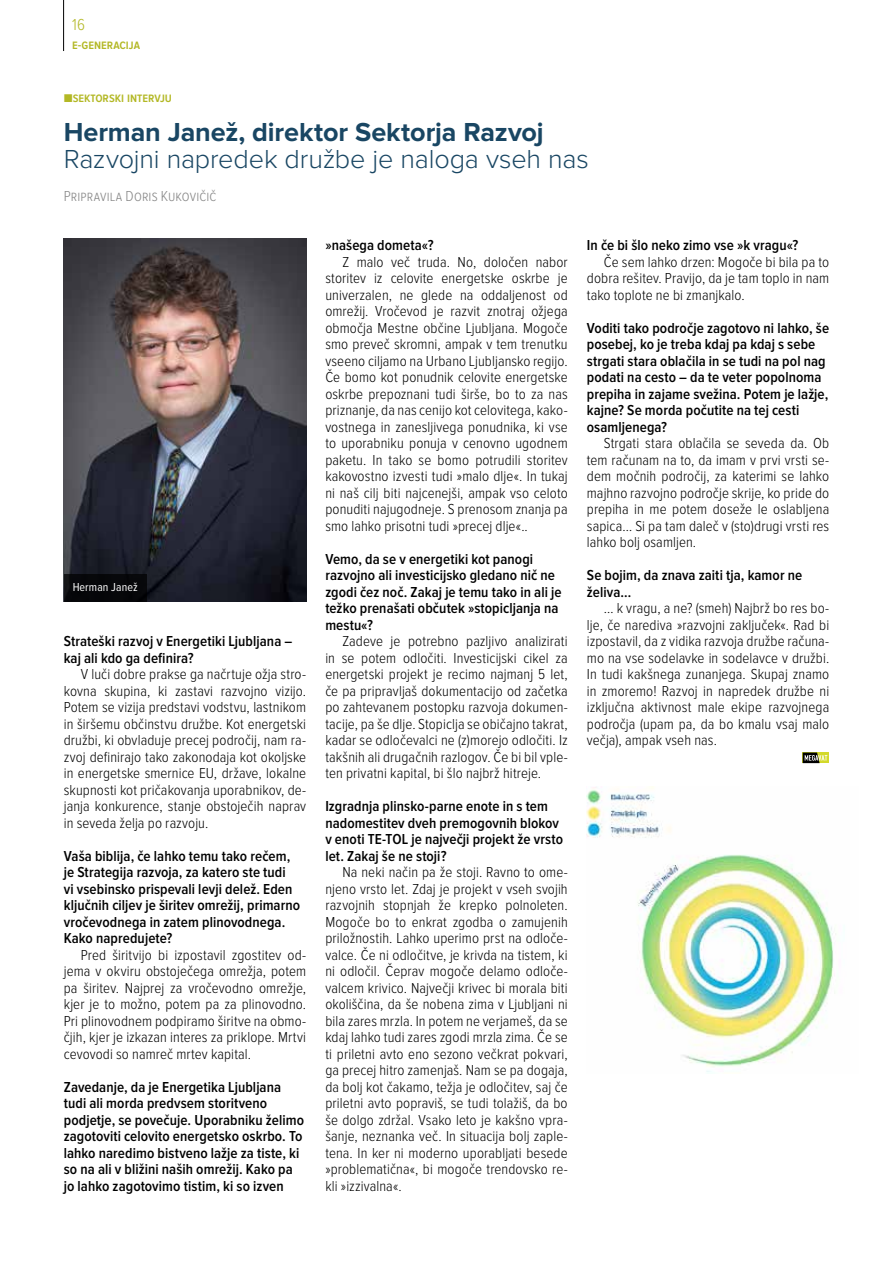
<style>
.page{position:relative;width:893px;height:1263px;background:#fff}
.page>*{position:absolute;margin:0;border:0;box-sizing:border-box;transform-origin:0 0}
.t1{font:300 27px "Proxima Nova";letter-spacing:-.005em;color:#194663}
.t2{font:700 27px "Proxima Nova";letter-spacing:-.005em;color:#194663}
.t3{font:300 16.5px "Proxima Nova Cond";color:#b3b825}
.t4{font:300 15px/16.5px "Proxima Nova Cond";letter-spacing:.005em;color:#000;text-align:justify}
.t5{font:600 15px/16.5px "Proxima Nova Cond";letter-spacing:.005em;color:#000}
.t6{font:300 15px "Proxima Nova Cond";letter-spacing:.01em;color:#878787}
.t7{font:600 13.5px "Proxima Nova Cond";color:#b3b825}
.t8{font:12px "Proxima Nova Cond";letter-spacing:.015em;color:#fff}
</style>
<div class="page">
<hr style="left:63px;top:0;width:1px;height:51px;background:#000">
<div style="left:803px;top:752px;width:26px;height:11px;background:#d3d92b"></div>
<svg style="left:803px;top:752px;width:24px;height:11px"></svg>
<img style="left:64px;top:238px;width:242px;height:364px">
<div style="left:64px;top:574px;width:82px;height:28px;background:#06070a"></div>
<img style="left:587px;top:787px;width:249px;height:285px">
<p class="t3" style="left:72px;top:17px;width:14px">16</p>
<p class="t7" style="left:72px;top:38px;width:69px">e-generacija</p>
<p class="t7" style="left:64px;top:91px;width:110px">■sektorski intervju</p>
<h1 class="t2" style="left:64px;top:119px;width:481px">Herman Janež, direktor Sektorja Razvoj</h1>
<h1 class="t1" style="left:64px;top:146px;width:526px">Razvojni napredek družbe je naloga vseh nas</h1>
<p class="t6" style="left:64px;top:189px;width:154px">Pripravila Doris Kukovičič</p>
<p class="t8" style="left:72px;top:582px;width:67px">Herman Janež</p>
<p class="t5" style="left:64px;top:633px;width:230px">Strateški razvoj v Energetiki Ljubljana – kaj ali kdo ga definira?</p>
<p class="t4" style="left:64px;top:666px;width:244px;text-indent:17px">V luči dobre prakse ga načrtuje ožja stro&shy;kovna skupina, ki zastavi razvojno vizijo.<br>Potem se vizija predstavi vodstvu, lastnikom in širšemu občinstvu družbe. Kot energetski družbi, ki obvladuje precej področij, nam ra&shy;zvoj definirajo tako zakonodaja kot okoljske in energetske smernice EU, države, lokalne skupnosti kot pričakovanja uporabnikov, de&shy;janja konkurence, stanje obstoječih naprav in seveda želja po razvoju.</p>
<p class="t5" style="left:64px;top:848px;width:238px">Vaša biblija, če lahko temu tako rečem, je Strategija razvoja, za katero ste tudi<br>vi vsebinsko prispevali levji delež. Eden ključnih ciljev je širitev omrežij, primarno vročevodnega in zatem plinovodnega.<br>Kako napredujete?</p>
<p class="t4" style="left:64px;top:947px;width:244px;text-indent:17px">Pred širitvijo bi izpostavil zgostitev od&shy;jema v okviru obstoječega omrežja, potem pa širitev. Najprej za vročevodno omrežje, kjer je to možno, potem pa za plinovodno.<br>Pri plinovodnem podpiramo širitve na obmo&shy;čjih, kjer je izkazan interes za priklope. Mrtvi cevovodi so namreč mrtev kapital.</p>
<p class="t5" style="left:64px;top:1079px;width:242px">Zavedanje, da je Energetika Ljubljana tudi ali morda predvsem storitveno podjetje, se povečuje. Uporabniku želimo zagotoviti celovito energetsko oskrbo. To lahko naredimo bistveno lažje za tiste, ki so na ali v bližini naših omrežij. Kako pa jo lahko zagotovimo tistim, ki so izven</p>
<p class="t5" style="left:325px;top:237px;width:110px">»našega dometa«?</p>
<p class="t4" style="left:325px;top:254px;width:245px;text-indent:17px">Z malo več truda. No, določen nabor storitev iz celovite energetske oskrbe je univerzalen, ne glede na oddaljenost od omrežij. Vročevod je razvit znotraj ožjega območja Mestne občine Ljubljana. Mogoče smo preveč skromni, ampak v tem trenutku vseeno ciljamo na Urbano Ljubljansko regijo.<br>Če bomo kot ponudnik celovite energetske oskrbe prepoznani tudi širše, bo to za nas priznanje, da nas cenijo kot celovitega, kako&shy;vostnega in zanesljivega ponudnika, ki vse to uporabniku ponuja v cenovno ugodnem paketu. In tako se bomo potrudili storitev kakovostno izvesti tudi »malo dlje«. In tukaj ni naš cilj biti najcenejši, ampak vso celoto ponuditi najugodneje. S prenosom znanja pa smo lahko prisotni tudi »precej dlje«..</p>
<p class="t5" style="left:325px;top:551px;width:238px">Vemo, da se v energetiki kot panogi razvojno ali investicijsko gledano nič ne zgodi čez noč. Zakaj je temu tako in ali je težko prenašati občutek »stopicljanja na mestu«?</p>
<p class="t4" style="left:325px;top:633px;width:244px;text-indent:17px">Zadeve je potrebno pazljivo analizirati in se potem odločiti. Investicijski cikel za energetski projekt je recimo najmanj 5 let, če pa pripravljaš dokumentacijo od začetka po zahtevanem postopku razvoja dokumen&shy;tacije, pa še dlje. Stopiclja se običajno takrat, kadar se odločevalci ne (z)morejo odločiti. Iz takšnih ali drugačnih razlogov. Če bi bil vple&shy;ten privatni kapital, bi šlo najbrž hitreje.</p>
<p class="t5" style="left:325px;top:798px;width:239px">Izgradnja plinsko-parne enote in s tem nadomestitev dveh premogovnih blokov v enoti TE-TOL je največji projekt že vrsto let. Zakaj še ne stoji?</p>
<p class="t4" style="left:325px;top:864px;width:244px;text-indent:17px">Na neki način pa že stoji. Ravno to ome&shy;njeno vrsto let. Zdaj je projekt v vseh svojih razvojnih stopnjah že krepko polnoleten.<br>Mogoče bo to enkrat zgodba o zamujenih priložnostih. Lahko uperimo prst na odloče&shy;valce. Če ni odločitve, je krivda na tistem, ki ni odločil. Čeprav mogoče delamo odloče&shy;valcem krivico. Največji krivec bi morala biti okoliščina, da še nobena zima v Ljubljani ni bila zares mrzla. In potem ne verjameš, da se kdaj lahko tudi zares zgodi mrzla zima. Če se ti priletni avto eno sezono večkrat pokvari, ga precej hitro zamenjaš. Nam se pa dogaja, da bolj kot čakamo, težja je odločitev, saj če priletni avto popraviš, se tudi tolažiš, da bo še dolgo zdržal. Vsako leto je kakšno vpra&shy;šanje, neznanka več. In situacija bolj zaple&shy;tena. In ker ni moderno uporabljati besede »problematična«, bi mogoče trendovsko re&shy;kli »izzivalna«.</p>
<p class="t5" style="left:587px;top:237px;width:213px">In če bi šlo neko zimo vse »k vragu«?</p>
<p class="t4" style="left:587px;top:254px;width:244px;text-indent:17px">Če sem lahko drzen: Mogoče bi bila pa to dobra rešitev. Pravijo, da je tam toplo in nam tako toplote ne bi zmanjkalo.</p>
<p class="t5" style="left:587px;top:320px;width:244px">Voditi tako področje zagotovo ni lahko, še posebej, ko je treba kdaj pa kdaj s sebe strgati stara oblačila in se tudi na pol nag podati na cesto – da te veter popolnoma prepiha in zajame svežina. Potem je lažje, kajne? Se morda počutite na tej cesti osamljenega?</p>
<p class="t4" style="left:587px;top:435px;width:244px;text-indent:17px">Strgati stara oblačila se seveda da. Ob tem računam na to, da imam v prvi vrsti se&shy;dem močnih področij, za katerimi se lahko majhno razvojno področje skrije, ko pride do prepiha in me potem doseže le oslabljena sapica… Si pa tam daleč v (sto)drugi vrsti res lahko bolj osamljen.</p>
<p class="t5" style="left:587px;top:567px;width:217px">Se bojim, da znava zaiti tja, kamor ne želiva…</p>
<p class="t4" style="left:587px;top:600px;width:244px;text-indent:17px">… k vragu, a ne? (smeh) Najbrž bo res bo&shy;lje, če narediva »razvojni zaključek«. Rad bi izpostavil, da z vidika razvoja družbe računa&shy;mo na vse sodelavke in sodelavce v družbi.<br>In tudi kakšnega zunanjega. Skupaj znamo in zmoremo! Razvoj in napredek družbe ni izključna aktivnost male ekipe razvojnega področja (upam pa, da bo kmalu vsaj malo večja), ampak vseh nas.</p>
</div>
